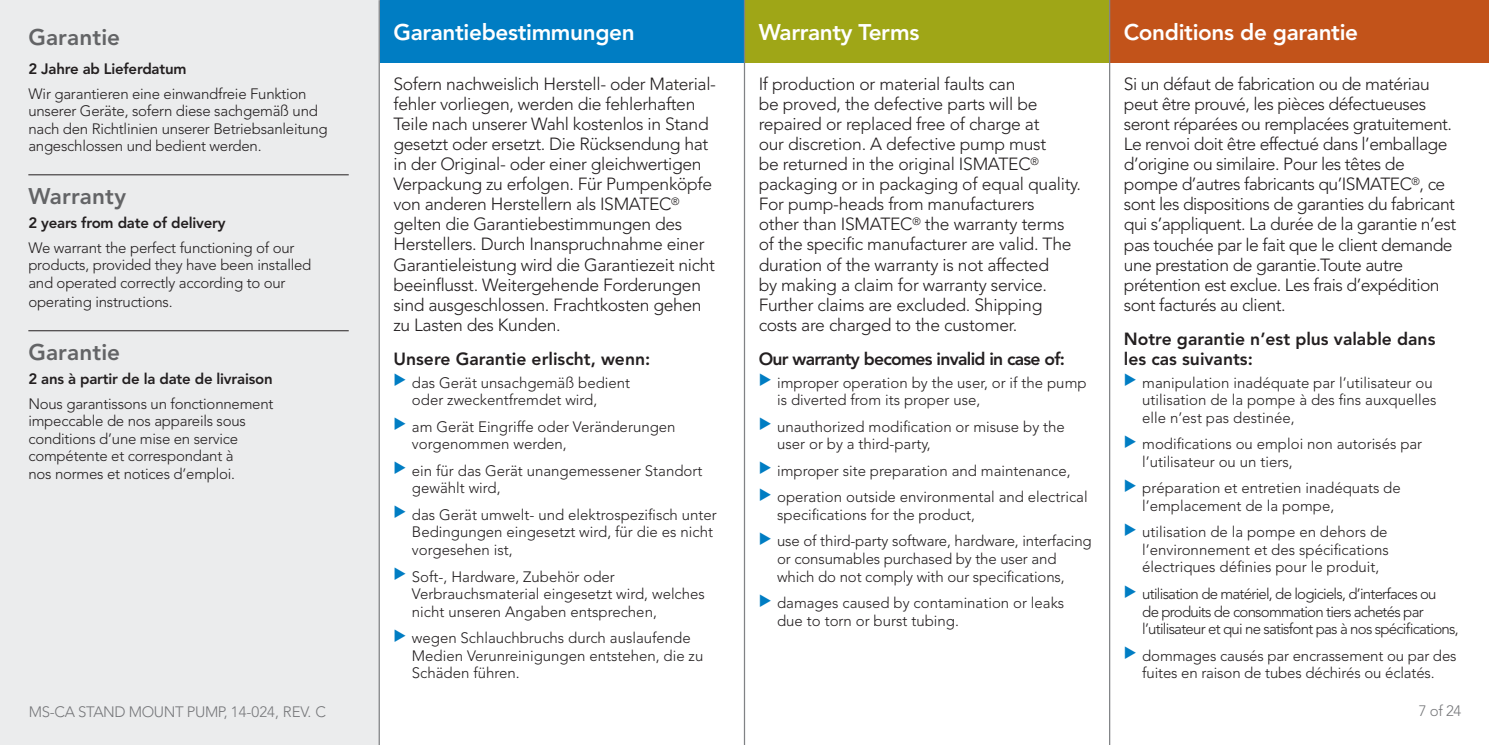
<style>
.page{position:relative;width:1489px;height:745px;background:#fff}
.page>*{position:absolute;margin:0;border:0;box-sizing:border-box;transform-origin:0 0}
.t1{font:800 22.5px "Avenir";letter-spacing:-.015em;color:#fff}
.t2{font:800 22.5px "Avenir";letter-spacing:.005em;color:#636466}
.t3{font:300 17.5px/20px "Avenir";letter-spacing:-.02em;color:#231f20}
.t4{font:800 17.5px/20px "Avenir";color:#231f20}
.t5{font:800 17.5px "Avenir";letter-spacing:-.04em;color:#231f20}
.t6{font:300 15px/17.5px "Avenir";color:#231f20}
.t7{font:300 15px/17.5px "Avenir";letter-spacing:-.05em;color:#231f20}
.t8{font:800 15px "Avenir";letter-spacing:-.015em;color:#231f20}
.t9{font:300 15px "Avenir";letter-spacing:-.025em;color:#77787b}
</style>
<div class="page">
<div style="left:379px;top:0;width:365px;height:62px;background:#007dc3"></div>
<div style="left:745px;top:0;width:363px;height:62px;background:#9fa617"></div>
<div style="left:1110px;top:0;width:378px;height:62px;background:#c2531a"></div>
<div style="left:0;top:0;width:379px;height:744px;background:#ebeced"></div>
<hr style="left:28px;top:174px;width:321px;height:1px;background:#231f20">
<hr style="left:28px;top:330px;width:321px;height:1px;background:#231f20">
<hr style="left:378px;top:0;width:2px;height:744px;background:#808285">
<hr style="left:743px;top:0;width:2px;height:744px;background:#808285">
<hr style="left:1108px;top:0;width:2px;height:744px;background:#808285">
<h1 class="t2" style="left:28px;top:24px;width:93px">Garantie</h1>
<p class="t8" style="left:28px;top:60px;width:160px">2 Jahre ab Lieferdatum</p>
<p class="t6" style="left:28px;top:85px;width:301px">Wir garantieren eine einwandfreie Funktion unserer Geräte, sofern diese sachgemäß und nach den Richtlinien unserer Betriebsanleitung angeschlossen und bedient werden.</p>
<h1 class="t2" style="left:28px;top:182px;width:99px">Warranty</h1>
<p class="t8" style="left:28px;top:214px;width:199px">2 years from date of delivery</p>
<p class="t6" style="left:28px;top:239px;width:284px">We warrant the perfect functioning of our products, provided they have been installed and operated correctly according to our</p>
<p class="t6" style="left:28px;top:293px;width:146px">operating instructions.</p>
<h1 class="t2" style="left:28px;top:338px;width:93px">Garantie</h1>
<p class="t8" style="left:28px;top:370px;width:246px">2 ans à partir de la date de livraison</p>
<p class="t6" style="left:28px;top:394px;width:247px">Nous garantissons un fonctionnement impeccable de nos appareils sous conditions d’une mise en service compétente et correspondant à<br>nos normes et notices d’emploi.</p>
<h1 class="t1" style="left:393px;top:18px;width:243px">Garantiebestimmungen</h1>
<p class="t3" style="left:393px;top:74px;width:324px">Sofern nachweislich Herstell- oder Material&shy;fehler vorliegen, werden die fehlerhaften Teile nach unserer Wahl kostenlos in Stand gesetzt oder ersetzt. Die Rücksendung hat in der Original- oder einer gleichwertigen Verpackung zu erfolgen. Für Pumpenköpfe von anderen Herstellern als ISMATEC<sup>® </sup>gelten die Garantiebestimmungen des Herstellers. Durch Inanspruchnahme einer Garantieleistung wird die Garantiezeit nicht beeinflusst. Weitergehende Forderungen sind ausgeschlossen. Frachtkosten gehen zu Lasten des Kunden.</p>
<p class="t4" style="left:393px;top:348px;width:258px">Unsere Garantie erlischt, wenn:</p>
<p class="t6" style="left:412px;top:373px;width:220px">das Gerät unsachgemäß bedient oder zweckentfremdet wird,</p>
<p class="t6" style="left:412px;top:417px;width:265px">am Gerät Eingriffe oder Veränderungen vorgenommen werden,</p>
<p class="t6" style="left:412px;top:461px;width:292px">ein für das Gerät unangemessener Standort gewählt wird,</p>
<p class="t6" style="left:412px;top:505px;width:306px">das Gerät umwelt- und elektrospezifisch unter<br>Bedingungen eingesetzt wird, für die es nicht vorgesehen ist,</p>
<p class="t6" style="left:412px;top:567px;width:294px">Soft-, Hardware, Zubehör oder<br>Verbrauchsmaterial eingesetzt wird, welches nicht unseren Angaben entsprechen,</p>
<p class="t6" style="left:412px;top:628px;width:293px">wegen Schlauchbruchs durch auslaufende<br>Medien Verunreinigungen entstehen, die zu<br>Schäden führen.</p>
<h1 class="t1" style="left:758px;top:18px;width:162px">Warranty Terms</h1>
<p class="t3" style="left:758px;top:74px;width:324px">If production or material faults can<br>be proved, the defective parts will be repaired or replaced free of charge at<br>our discretion. A defective pump must<br>be returned in the original ISMATEC<sup>® </sup>packaging or in packaging of equal quality.<br>For pump-heads from manufacturers<br>other than ISMATEC<sup>®</sup> the warranty terms of the specific manufacturer are valid. The duration of the warranty is not affected<br>by making a claim for warranty service.<br>Further claims are excluded. Shipping costs are charged to the customer.</p>
<p class="t5" style="left:758px;top:348px;width:308px">Our warranty becomes invalid in case of:</p>
<p class="t6" style="left:777px;top:373px;width:311px">improper operation by the user, or if the pump is diverted from its proper use,</p>
<p class="t6" style="left:777px;top:417px;width:289px">unauthorized modification or misuse by the user or by a third-party,</p>
<p class="t6" style="left:777px;top:457px;width:312px;line-height:26.5px">improper site preparation and maintenance, operation outside environmental and electrical</p>
<p class="t6" style="left:777px;top:501px;width:316px;line-height:26.5px">specifications for the product,<br>use of third-party software, hardware, interfacing</p>
<p class="t6" style="left:777px;top:549px;width:289px">or consumables purchased by the user and which do not comply with our specifications,</p>
<p class="t6" style="left:777px;top:593px;width:289px">damages caused by contamination or leaks due to torn or burst tubing.</p>
<h1 class="t1" style="left:1123px;top:18px;width:236px">Conditions de garantie</h1>
<p class="t3" style="left:1123px;top:74px;width:334px">Si un défaut de fabrication ou de matériau peut être prouvé, les pièces défectueuses seront réparées ou remplacées gratuitement.<br>Le renvoi doit être effectué dans l’emballage d’origine ou similaire. Pour les têtes de pompe d’autres fabricants qu’ISMATEC<sup>®</sup>, ce sont les dispositions de garanties du fabricant qui s’appliquent. La durée de la garantie n’est pas touchée par le fait que le client demande une prestation de garantie.Toute autre prétention est exclue. Les frais d’expédition sont facturés au client.</p>
<p class="t4" style="left:1123px;top:328px;width:313px">Notre garantie n’est plus valable dans les cas suivants:</p>
<p class="t6" style="left:1142px;top:373px;width:296px">manipulation inadéquate par l’utilisateur ou utilisation de la pompe à des fins auxquelles elle n’est pas destinée,</p>
<p class="t6" style="left:1142px;top:435px;width:281px">modifications ou emploi non autorisés par l’utilisateur ou un tiers,</p>
<p class="t6" style="left:1142px;top:479px;width:260px">préparation et entretien inadéquats de l’emplacement de la pompe,</p>
<p class="t6" style="left:1142px;top:523px;width:248px;text-align:justify">utilisation de la pompe en dehors de l’environnement et des spécifications électriques définies pour le produit,</p>
<p class="t7" style="left:1142px;top:584px;width:318px">utilisation de matériel, de logiciels, d’interfaces ou<br>de produits de consommation tiers achetés par l’utilisateur et qui ne satisfont pas à nos spécifications,</p>
<p class="t6" style="left:1142px;top:646px;width:316px">dommages causés par encrassement ou par des fuites en raison de tubes déchirés ou éclatés.</p>
<p class="t9" style="left:29px;top:702px;width:298px">MS-CA STAND MOUNT PUMP, 14-024, REV. C</p>
<p class="t9" style="left:1418px;top:702px;width:44px">7 of 24</p>
</div>
